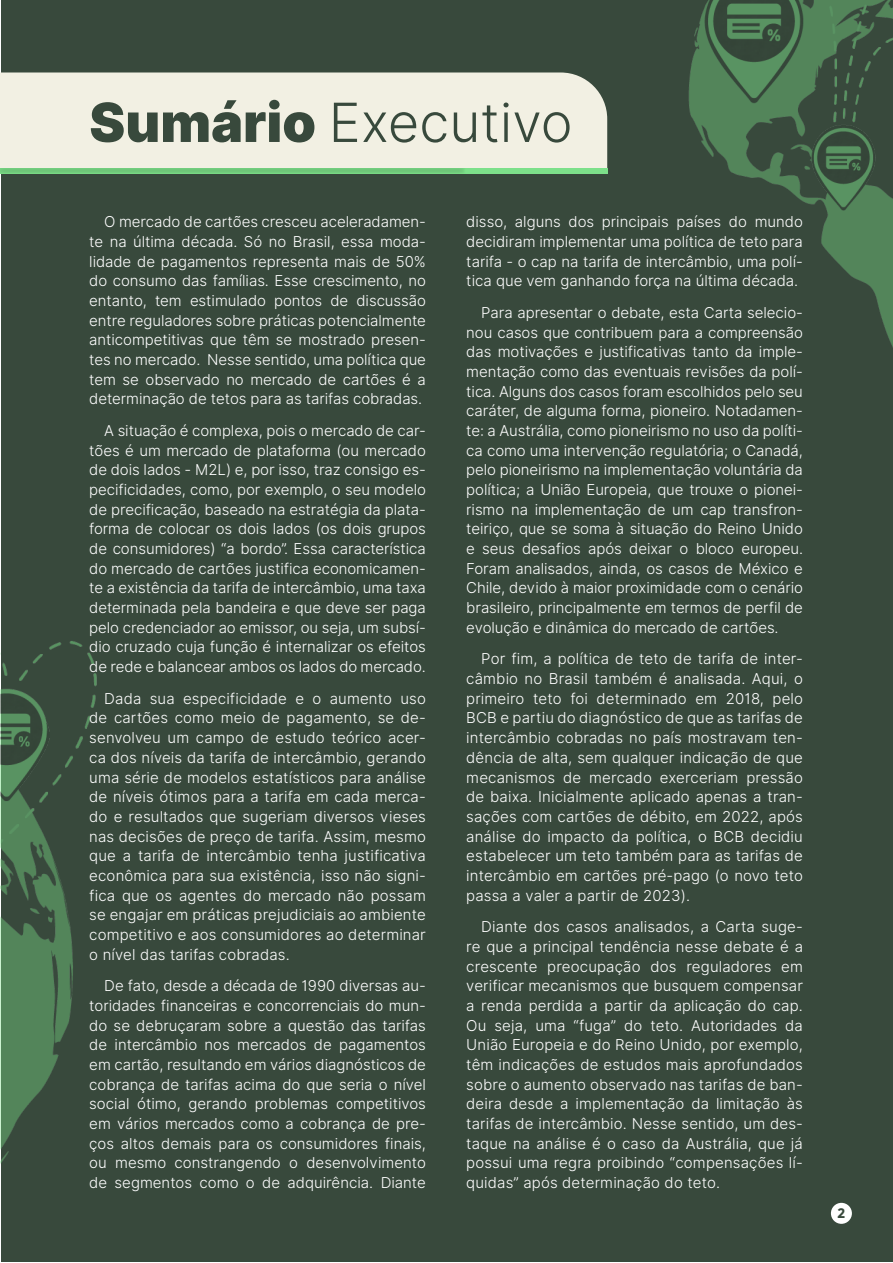
<style>
.page{position:relative;width:893px;height:1263px;background:#fff}
.page>*{position:absolute;margin:0;border:0;box-sizing:border-box;transform-origin:0 0}
.t1{font:54px "Inter Light BETA";color:#38493c}
.t2{font:15px/19.6px "Inter Light BETA";color:#fff;text-align:justify}
.t3{font:800 13.5px "Uni Neue";color:#38493c}
.s1{font-family:"Inter";font-weight:900}
</style>
<div class="page">
<div style="left:1px;top:1px;width:891px;height:1261px;background:#38493c"></div>
<div style="left:831px;top:1203px;width:21px;height:21px;background:#fff;border-radius:50%"></div>
<img style="left:0;top:641px;width:97px;height:523px">
<div style="left:0;top:72px;width:607px;height:96px;background:#f2f0e3"></div>
<svg style="left:0;top:168px;width:607px;height:5px;background:#73ce7e"></svg>
<img style="left:672px;top:0;width:221px;height:390px">
<p class="t1" style="left:89px;top:84px;width:485px"><span class="s1">Sumário</span> Executivo</p>
<p class="t2" style="left:89px;top:212px;width:338px;text-indent:15px">O mercado de cartões cresceu aceleradamen&shy;te na última década. Só no Brasil, essa moda&shy;lidade de pagamentos representa mais de 50% do consumo das famílias. Esse crescimento, no entanto, tem estimulado pontos de discussão entre reguladores sobre práticas potencialmente anticompetitivas que têm se mostrado presen&shy;tes no mercado. Nesse sentido, uma política que tem se observado no mercado de cartões é a determinação de tetos para as tarifas cobradas.</p>
<p class="t2" style="left:89px;top:421px;width:338px;text-indent:15px">A situação é complexa, pois o mercado de car&shy;tões é um mercado de plataforma (ou mercado de dois lados - M2L) e, por isso, traz consigo es&shy;pecificidades, como, por exemplo, o seu modelo de precificação, baseado na estratégia da plata&shy;forma de colocar os dois lados (os dois grupos de consumidores) “a bordo”. Essa característica do mercado de cartões justifica economicamen&shy;te a existência da tarifa de intercâmbio, uma taxa determinada pela bandeira e que deve ser paga pelo credenciador ao emissor, ou seja, um subsí&shy;dio cruzado cuja função é internalizar os efeitos de rede e balancear ambos os lados do mercado.</p>
<p class="t2" style="left:89px;top:689px;width:338px;text-indent:15px">Dada sua especificidade e o aumento uso de cartões como meio de pagamento, se de&shy;senvolveu um campo de estudo teórico acer&shy;ca dos níveis da tarifa de intercâmbio, gerando uma série de modelos estatísticos para análise de níveis ótimos para a tarifa em cada merca&shy;do e resultados que sugeriam diversos vieses nas decisões de preço de tarifa. Assim, mesmo que a tarifa de intercâmbio tenha justificativa econômica para sua existência, isso não signi&shy;fica que os agentes do mercado não possam se engajar em práticas prejudiciais ao ambiente competitivo e aos consumidores ao determinar o nível das tarifas cobradas.</p>
<p class="t2" style="left:89px;top:976px;width:338px;text-indent:15px">De fato, desde a década de 1990 diversas au&shy;toridades financeiras e concorrenciais do mun&shy;do se debruçaram sobre a questão das tarifas de intercâmbio nos mercados de pagamentos em cartão, resultando em vários diagnósticos de cobrança de tarifas acima do que seria o nível social ótimo, gerando problemas competitivos em vários mercados como a cobrança de pre&shy;ços altos demais para os consumidores finais, ou mesmo constrangendo o desenvolvimento de segmentos como o de adquirência. Diante</p>
<p class="t2" style="left:466px;top:212px;width:338px">disso, alguns dos principais países do mundo decidiram implementar uma política de teto para tarifa - o cap na tarifa de intercâmbio, uma polí&shy;tica que vem ganhando força na última década.</p>
<p class="t2" style="left:466px;top:303px;width:338px;text-indent:15px">Para apresentar o debate, esta Carta selecio&shy;nou casos que contribuem para a compreensão das motivações e justificativas tanto da imple&shy;mentação como das eventuais revisões da polí&shy;tica. Alguns dos casos foram escolhidos pelo seu caráter, de alguma forma, pioneiro. Notadamen&shy;te: a Austrália, como pioneirismo no uso da políti&shy;ca como uma intervenção regulatória; o Canadá, pelo pioneirismo na implementação voluntária da política; a União Europeia, que trouxe o pionei&shy;rismo na implementação de um cap transfron&shy;teiriço, que se soma à situação do Reino Unido e seus desafios após deixar o bloco europeu.<br>Foram analisados, ainda, os casos de México e Chile, devido à maior proximidade com o cenário brasileiro, principalmente em termos de perfil de evolução e dinâmica do mercado de cartões.</p>
<p class="t2" style="left:466px;top:649px;width:338px;text-indent:15px">Por fim, a política de teto de tarifa de inter&shy;câmbio no Brasil também é analisada. Aqui, o primeiro teto foi determinado em 2018, pelo BCB e partiu do diagnóstico de que as tarifas de intercâmbio cobradas no país mostravam ten&shy;dência de alta, sem qualquer indicação de que mecanismos de mercado exerceriam pressão de baixa. Inicialmente aplicado apenas a tran&shy;sações com cartões de débito, em 2022, após análise do impacto da política, o BCB decidiu estabelecer um teto também para as tarifas de intercâmbio em cartões pré-pago (o novo teto passa a valer a partir de 2023).</p>
<p class="t2" style="left:466px;top:917px;width:338px;text-indent:15px">Diante dos casos analisados, a Carta suge&shy;re que a principal tendência nesse debate é a crescente preocupação dos reguladores em verificar mecanismos que busquem compensar a renda perdida a partir da aplicação do cap.<br>Ou seja, uma “fuga” do teto. Autoridades da União Europeia e do Reino Unido, por exemplo, têm indicações de estudos mais aprofundados sobre o aumento observado nas tarifas de ban&shy;deira desde a implementação da limitação às tarifas de intercâmbio. Nesse sentido, um des&shy;taque na análise é o caso da Austrália, que já possui uma regra proibindo “compensações lí&shy;quidas” após determinação do teto.</p>
<p class="t3" style="left:837px;top:1204px;width:9px">2</p>
</div>
